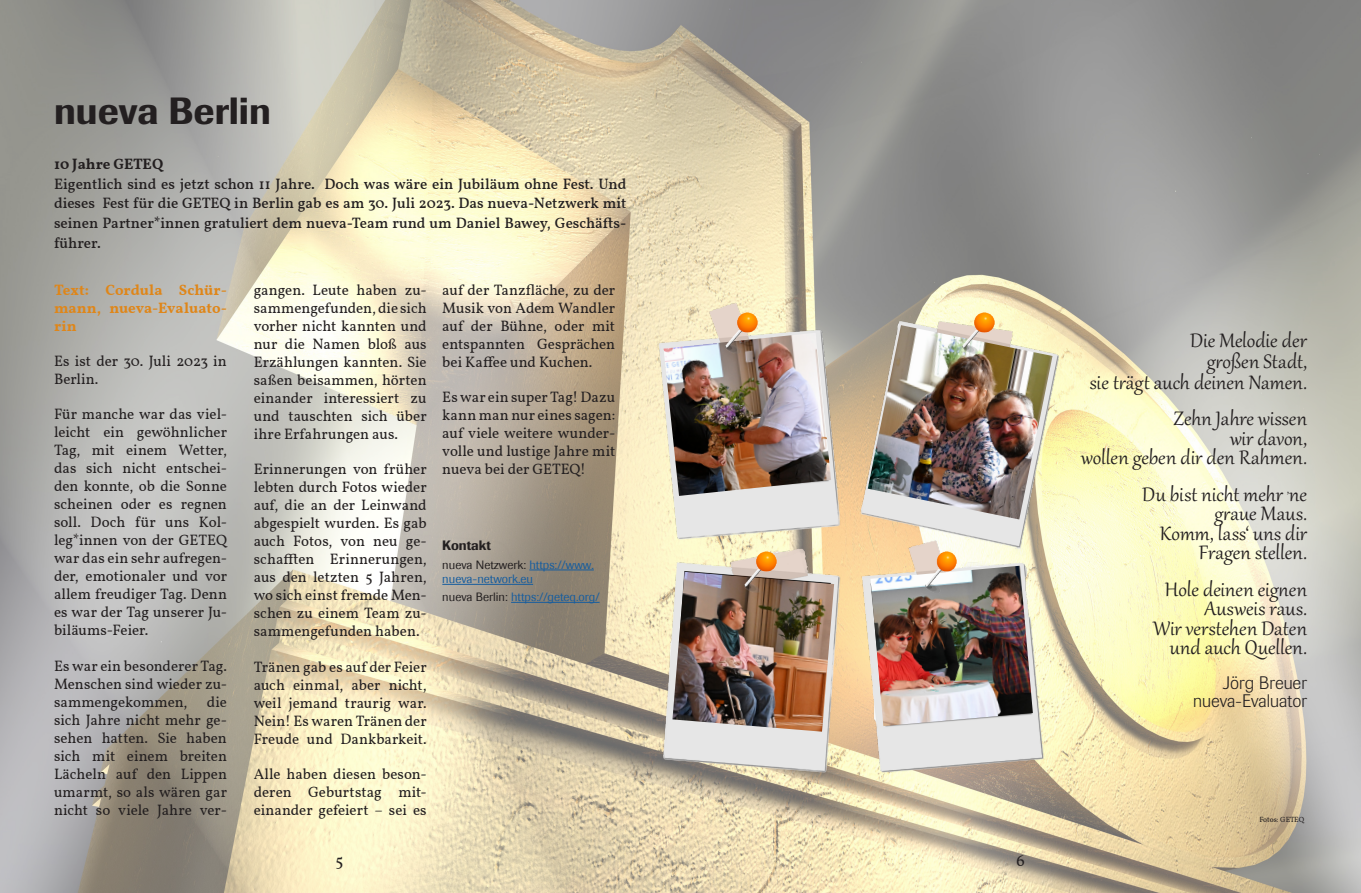
<style>
.page{position:relative;width:1361px;height:893px;background:#fff}
.page>*{position:absolute;margin:0;border:0;box-sizing:border-box;transform-origin:0 0}
.t1{font:500 37.5px "Berthold Imago BQ";color:#231f20}
.Body_-_Align_Left{font:24px "Gabriola";letter-spacing:.005em;color:#231f20}
.Body_-_Align_Left-2{font:300 18px "Imago";color:#231f20}
.t2{font:16.5px "Vollkorn";color:#231f20}
.Body_-_Align_Left-3{font:15px/18px "Vollkorn";color:#231f20;text-align:justify}
.Body_-_Align_Left-4{font:500 15px/19.5px "Vollkorn";color:#231f20;text-align:justify}
.Body_-_Align_Left-5{font:700 15px/18px "Vollkorn";letter-spacing:.005em;color:#df8619;text-align:justify}
.Body_-_Align_Left-6{font:700 15px "Vollkorn";color:#231f20}
.t3{font:500 13.5px "Imago";color:#231f20}
.t4{font:12px/14.4px "Imago";color:#175d9e}
.t5{font:7.5px "Vollkorn";letter-spacing:-.005em;color:#231f20}
.s1{color:#231f20}
</style>
<div class="page">
<img style="left:0;top:0;width:1361px;height:893px">
<hr style="left:529px;top:570px;width:65px;height:1px;background:#175d9e">
<hr style="left:442px;top:584px;width:91px;height:1px;background:#175d9e">
<hr style="left:511px;top:602px;width:88px;height:1px;background:#175d9e">
<img style="left:608px;top:299px;width:463px;height:513px">
<img style="left:663px;top:333px;width:168px;height:163px">
<img style="left:868px;top:325px;width:184px;height:194px">
<img style="left:870px;top:566px;width:163px;height:160px">
<img style="left:672px;top:572px;width:162px;height:160px">
<img style="left:744px;top:551px;width:32px;height:41px">
<img style="left:963px;top:312px;width:31px;height:41px">
<img style="left:725px;top:312px;width:32px;height:41px">
<img style="left:925px;top:551px;width:32px;height:41px">
<p class="t1" style="left:54px;top:88px;width:218px">nueva Berlin</p>
<p class="Body_-_Align_Left-6" style="left:54px;top:153px;width:111px">10 Jahre GETEQ</p>
<p class="Body_-_Align_Left-4" style="left:54px;top:173px;width:574px">Eigentlich sind es jetzt schon 11 Jahre. Doch was wäre ein Jubiläum ohne Fest. Und dieses Fest für die GETEQ in Berlin gab es am 30. Juli 2023. Das nueva-Netzwerk mit seinen Partner*innen gratuliert dem nueva-Team rund um Daniel Bawey, Geschäfts&shy;führer.</p>
<p class="Body_-_Align_Left-3" style="left:442px;top:280px;width:174px">auf der Tanzfläche, zu der Musik von Adem Wandler auf der Bühne, oder mit entspannten Gesprächen bei Kaffee und Kuchen.</p>
<p class="Body_-_Align_Left-3" style="left:442px;top:387px;width:174px">Es war ein super Tag! Dazu kann man nur eines sagen: auf viele weitere wunder&shy;volle und lustige Jahre mit nueva bei der GETEQ!</p>
<p class="Body_-_Align_Left-5" style="left:54px;top:280px;width:174px">Text: Cordula Schür&shy;mann, nueva-Evaluato&shy;rin</p>
<p class="Body_-_Align_Left-3" style="left:54px;top:351px;width:174px">Es ist der 30. Juli 2023 in<br>Berlin.</p>
<p class="Body_-_Align_Left-3" style="left:54px;top:404px;width:174px">Für manche war das viel&shy;leicht ein gewöhnlicher Tag, mit einem Wetter, das sich nicht entschei&shy;den konnte, ob die Sonne scheinen oder es regnen soll. Doch für uns Kol&shy;leg*innen von der GETEQ war das ein sehr aufregen&shy;der, emotionaler und vor allem freudiger Tag. Denn es war der Tag unserer Ju&shy;biläums-Feier.</p>
<p class="Body_-_Align_Left-3" style="left:54px;top:656px;width:174px">Es war ein besonderer Tag.<br>Menschen sind wieder zu&shy;sammengekommen,</p>
<p class="Body_-_Align_Left-3" style="left:254px;top:280px;width:174px">gangen. Leute haben zu&shy;sammengefunden, die sich vorher nicht kannten und nur die Namen bloß aus Erzählungen kannten. Sie saßen beisammen, hörten einander interessiert zu und tauschten sich über ihre Erfahrungen aus.</p>
<p class="Body_-_Align_Left-3" style="left:254px;top:459px;width:174px">Erinnerungen von früher lebten durch Fotos wieder auf, die an der Leinwand abgespielt wurden. Es gab auch Fotos, von neu ge&shy;schafften Erinnerungen, aus den letzten 5 Jahren, wo sich einst fremde Men&shy;schen zu einem Team zu&shy;sammengefunden haben.</p>
<p class="Body_-_Align_Left-3" style="left:254px;top:657px;width:174px">Tränen gab es auf der Feier auch einmal, aber nicht, weil jemand traurig war.<br>Nein! Es waren Tränen der Freude und Dankbarkeit.</p>
<p class="Body_-_Align_Left-3" style="left:254px;top:764px;width:174px">Alle haben diesen beson&shy;deren Geburtstag mit&shy;einander gefeiert – sei es</p>
<p class="t3" style="left:442px;top:537px;width:50px">Kontakt</p>
<p class="t4" style="left:442px;top:558px;width:153px"><span class="s1">nueva Netzwerk:</span> https://www. nueva-network.eu</p>
<p class="t4" style="left:442px;top:590px;width:159px"><span class="s1">nueva Berlin:</span> https://geteq.org/</p>
<p class="Body_-_Align_Left-3" style="left:54px;top:692px;width:174px;text-indent:153px">die sich Jahre nicht mehr ge&shy;sehen hatten. Sie haben sich mit einem breiten Lächeln auf den Lippen umarmt, so als wären gar nicht so viele Jahre ver-</p>
<p class="t2" style="left:335px;top:848px;width:9px">5</p>
<p class="t2" style="left:1016px;top:848px;width:10px">6</p>
<p class="Body_-_Align_Left" style="left:1190px;top:324px;width:118px">Die Melodie der</p>
<p class="Body_-_Align_Left" style="left:1206px;top:345px;width:102px">großen Stadt,</p>
<p class="Body_-_Align_Left" style="left:1089px;top:366px;width:219px">sie trägt auch deinen Namen.</p>
<p class="Body_-_Align_Left" style="left:1173px;top:403px;width:135px">Zehn Jahre wissen</p>
<p class="Body_-_Align_Left" style="left:1230px;top:422px;width:78px">wir davon,</p>
<p class="Body_-_Align_Left" style="left:1081px;top:442px;width:227px">wollen geben dir den Rahmen.</p>
<p class="Body_-_Align_Left" style="left:1142px;top:478px;width:166px">Du bist nicht mehr <sup>‚</sup>ne</p>
<p class="Body_-_Align_Left" style="left:1214px;top:498px;width:94px">graue Maus.</p>
<p class="Body_-_Align_Left" style="left:1159px;top:517px;width:149px">Komm, lass‘ uns dir</p>
<p class="Body_-_Align_Left" style="left:1198px;top:537px;width:110px">Fragen stellen.</p>
<p class="Body_-_Align_Left" style="left:1165px;top:573px;width:143px">Hole deinen eignen</p>
<p class="Body_-_Align_Left" style="left:1204px;top:593px;width:104px">Ausweis raus.</p>
<p class="Body_-_Align_Left" style="left:1153px;top:612px;width:155px">Wir verstehen Daten</p>
<p class="Body_-_Align_Left" style="left:1170px;top:632px;width:138px">und auch Quellen.</p>
<p class="Body_-_Align_Left-2" style="left:1223px;top:673px;width:85px">Jörg Breuer</p>
<p class="Body_-_Align_Left-2" style="left:1193px;top:691px;width:115px">nueva-Evaluator</p>
<p class="t5" style="left:1259px;top:814px;width:46px">Fotos: GETEQ</p>
</div>
